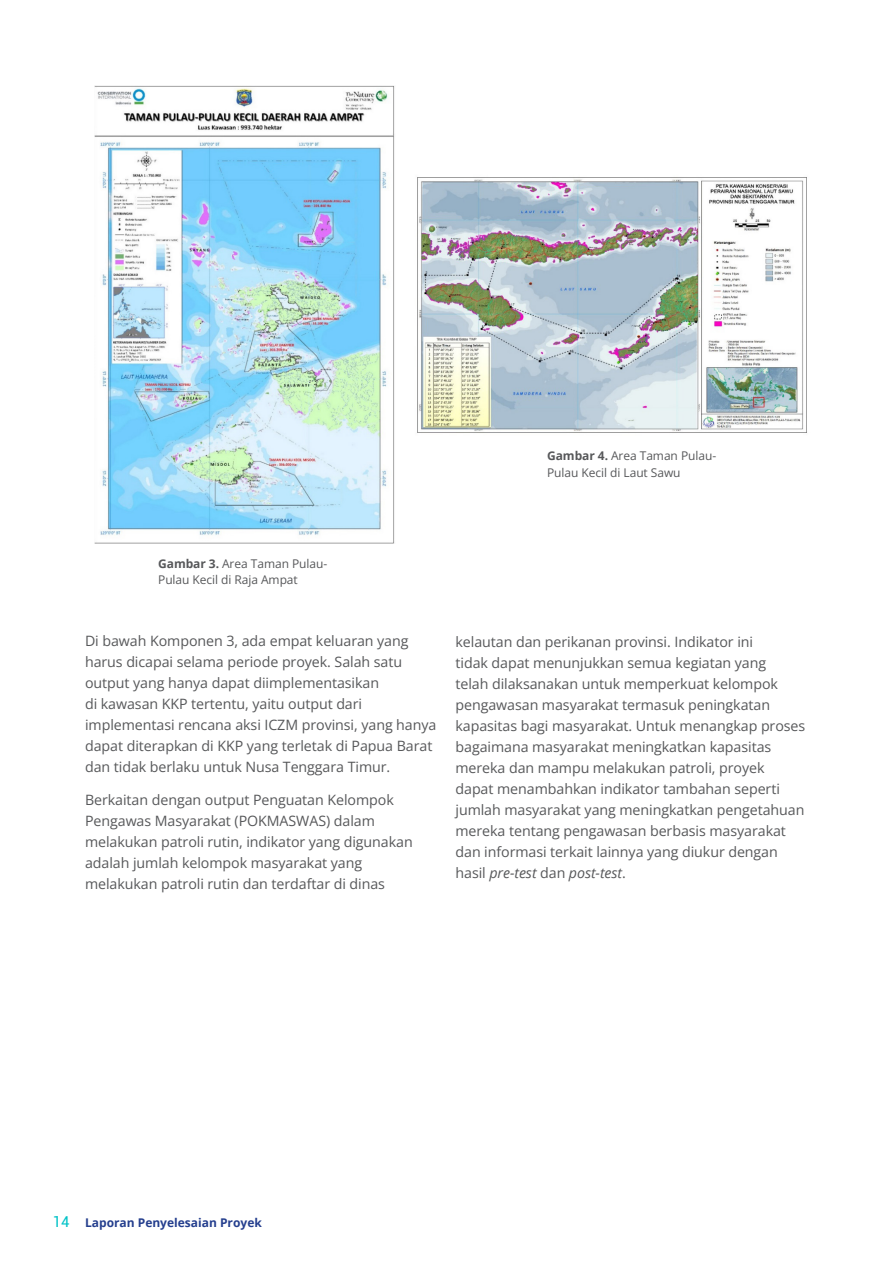
<style>
.page{position:relative;width:893px;height:1263px;background:#fff}
.page>*{position:absolute;margin:0;border:0;box-sizing:border-box;transform-origin:0 0}
.t1{font:14.25px/21px "Open Sans";letter-spacing:-.005em;color:#57585a}
.t2{font:12px/16.5px "Open Sans";letter-spacing:-.005em;color:#57585a}
.t3{font:700 12px "Open Sans";color:#253f8e}
.s1{font-weight:700}
.s2{font-style:italic}
.s3{font-family:"Roboto";font-weight:400;font-size:15px;color:#00c2c7}
</style>
<div class="page">
<img style="left:94px;top:85px;width:301px;height:458px">
<img style="left:417px;top:177px;width:390px;height:256px">
<p class="t2" style="left:547px;top:447px;width:171px"><span class="s1">Gambar 4.</span> Area Taman Pulau-<br>Pulau Kecil di Laut Sawu</p>
<p class="t2" style="left:158px;top:555px;width:171px"><span class="s1">Gambar 3.</span> Area Taman Pulau-<br>Pulau Kecil di Raja Ampat</p>
<p class="t1" style="left:85px;top:630px;width:353px">Di bawah Komponen 3, ada empat keluaran yang harus dicapai selama periode proyek. Salah satu output yang hanya dapat diimplementasikan<br>di kawasan KKP tertentu, yaitu output dari implementasi rencana aksi ICZM provinsi, yang hanya dapat diterapkan di KKP yang terletak di Papua Barat dan tidak berlaku untuk Nusa Tenggara Timur.</p>
<p class="t1" style="left:85px;top:789px;width:329px">Berkaitan dengan output Penguatan Kelompok Pengawas Masyarakat (POKMASWAS) dalam melakukan patroli rutin, indikator yang digunakan adalah jumlah kelompok masyarakat yang melakukan patroli rutin dan terdaftar di dinas</p>
<p class="t1" style="left:455px;top:631px;width:351px">kelautan dan perikanan provinsi. Indikator ini<br>tidak dapat menunjukkan semua kegiatan yang<br>telah dilaksanakan untuk memperkuat kelompok pengawasan masyarakat termasuk peningkatan kapasitas bagi masyarakat. Untuk menangkap proses bagaimana masyarakat meningkatkan kapasitas mereka dan mampu melakukan patroli, proyek dapat menambahkan indikator tambahan seperti jumlah masyarakat yang meningkatkan pengetahuan mereka tentang pengawasan berbasis masyarakat dan informasi terkait lainnya yang diukur dengan hasil <span class="s2">pre-test</span> dan <span class="s2">post-test</span>.</p>
<p class="t3" style="left:53px;top:1214px;width:211px"><span class="s3">14</span> Laporan Penyelesaian Proyek</p>
</div>
